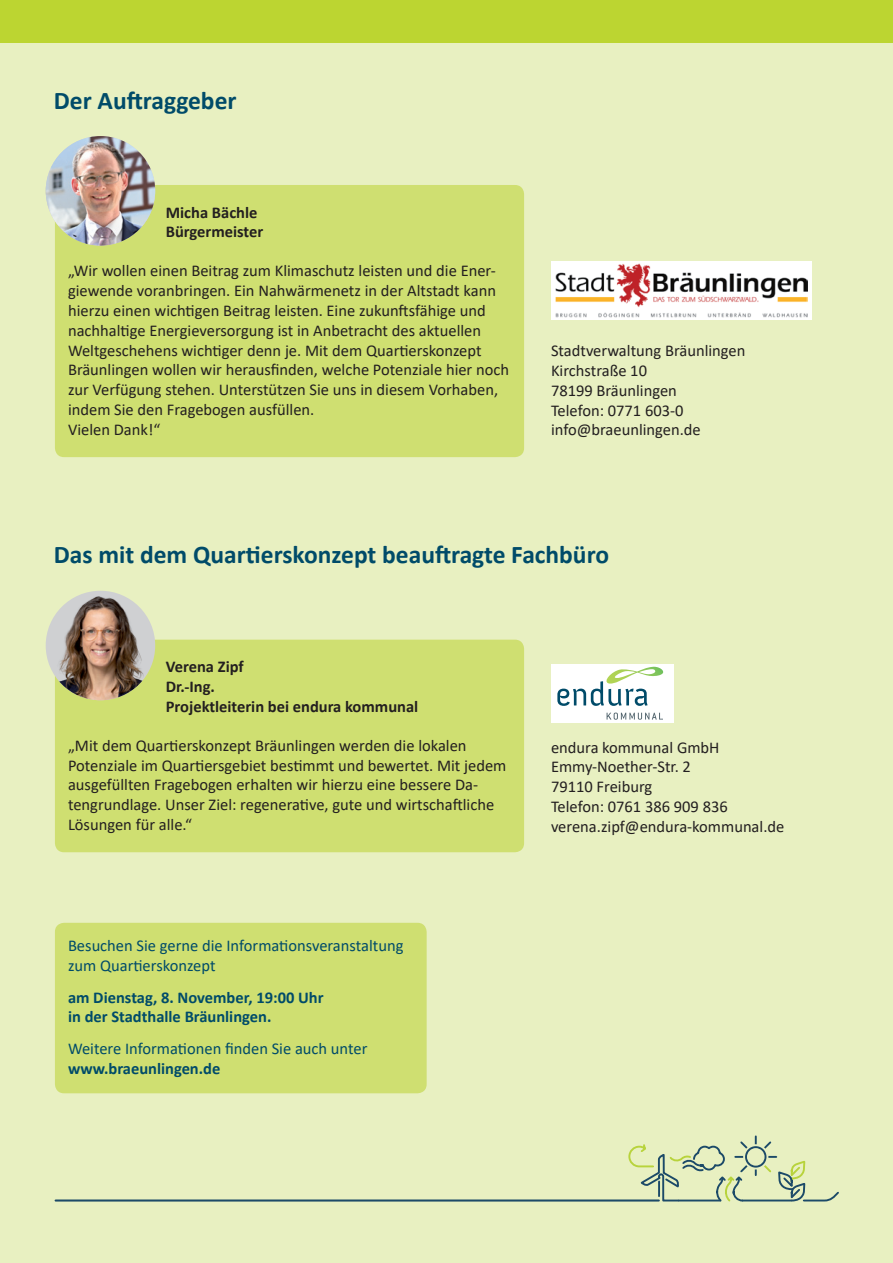
<style>
.page{position:relative;width:893px;height:1263px;background:#e8f0c1}
.page>*{position:absolute;margin:0;border:0;box-sizing:border-box;transform-origin:0 0}
.t1{font:700 25.5px "Calibri";color:#004b69}
.t2{font:16.5px/19.8px "Calibri";color:#231f20}
.t3{font:16.5px/19.8px "Calibri";color:#004b69}
.t4{font:700 16.5px/19.8px "Calibri";color:#004b69}
.t5{font:700 16.5px/19.8px "Calibri";color:#231f20}
</style>
<div class="page">
<div style="left:0;top:0;width:893px;height:43px;background:#bcd531"></div>
<hr style="left:56px;top:1199px;width:603px;height:2px;background:#1c4a68">
<svg style="left:627px;top:1135px;width:212px;height:67px"></svg>
<div style="left:55px;top:185px;width:469px;height:272px;background:#cfdf71;border-radius:9px"></div>
<img style="left:46px;top:136px;width:109px;height:110px;border-radius:55px">
<div style="left:55px;top:640px;width:469px;height:212px;background:#cfdf71;border-radius:9px"></div>
<img style="left:46px;top:591px;width:109px;height:109px;border-radius:55px">
<div style="left:551px;top:262px;width:260px;height:58px;background:#fff"></div>
<img style="left:555px;top:264px;width:252px;height:54px">
<div style="left:551px;top:665px;width:123px;height:58px;background:#fff"></div>
<svg style="left:557px;top:667px;width:107px;height:39px"></svg>
<svg style="left:607px;top:713px;width:56px;height:7px"></svg>
<div style="left:55px;top:923px;width:372px;height:170px;background:#cfdf71;border-radius:9px"></div>
<h1 class="t1" style="left:54px;top:82px;width:184px">Der Auftraggeber</h1>
<p class="t5" style="left:166px;top:202px;width:99px">Micha Bächle<br>Bürgermeister</p>
<p class="t2" style="left:68px;top:261px;width:443px">„Wir wollen einen Beitrag zum Klimaschutz leisten und die Ener&shy;giewende voranbringen. Ein Nahwärmenetz in der Altstadt kann hierzu einen wichtigen Beitrag leisten. Eine zukunftsfähige und nachhaltige Energieversorgung ist in Anbetracht des aktuellen Weltgeschehens wichtiger denn je. Mit dem Quartierskonzept Bräunlingen wollen wir herausfinden, welche Potenziale hier noch zur Verfügung stehen. Unterstützen Sie uns in diesem Vorhaben, indem Sie den Fragebogen ausfüllen.<br>Vielen Dank!“</p>
<p class="t2" style="left:551px;top:340px;width:196px">Stadtverwaltung Bräunlingen<br>Kirchstraße 10<br>78199 Bräunlingen<br>Telefon: 0771 603-0 info@braeunlingen.de</p>
<h1 class="t1" style="left:54px;top:536px;width:557px">Das mit dem Quartierskonzept beauftragte Fachbüro</h1>
<p class="t5" style="left:166px;top:657px;width:254px">Verena Zipf<br>Dr.-Ing.<br>Projektleiterin bei endura kommunal</p>
<p class="t2" style="left:68px;top:735px;width:440px">„Mit dem Quartierskonzept Bräunlingen werden die lokalen Potenziale im Quartiersgebiet bestimmt und bewertet. Mit jedem ausgefüllten Fragebogen erhalten wir hierzu eine bessere Da&shy;tengrundlage. Unser Ziel: regenerative, gute und wirtschaftliche Lösungen für alle.“</p>
<p class="t3" style="left:68px;top:935px;width:337px">Besuchen Sie gerne die Informationsveranstaltung zum Quartierskonzept</p>
<p class="t4" style="left:68px;top:987px;width:257px">am Dienstag, 8. November, 19:00 Uhr in der Stadthalle Bräunlingen.</p>
<p class="t3" style="left:68px;top:1038px;width:301px">Weitere Informationen finden Sie auch unter</p>
<p class="t4" style="left:68px;top:1058px;width:154px">www.braeunlingen.de</p>
<p class="t2" style="left:551px;top:737px;width:235px">endura kommunal GmbH<br>Emmy-Noether-Str. 2<br>79110 Freiburg<br>Telefon: 0761 386 909 836 verena.zipf@endura-kommunal.de</p>
</div>
